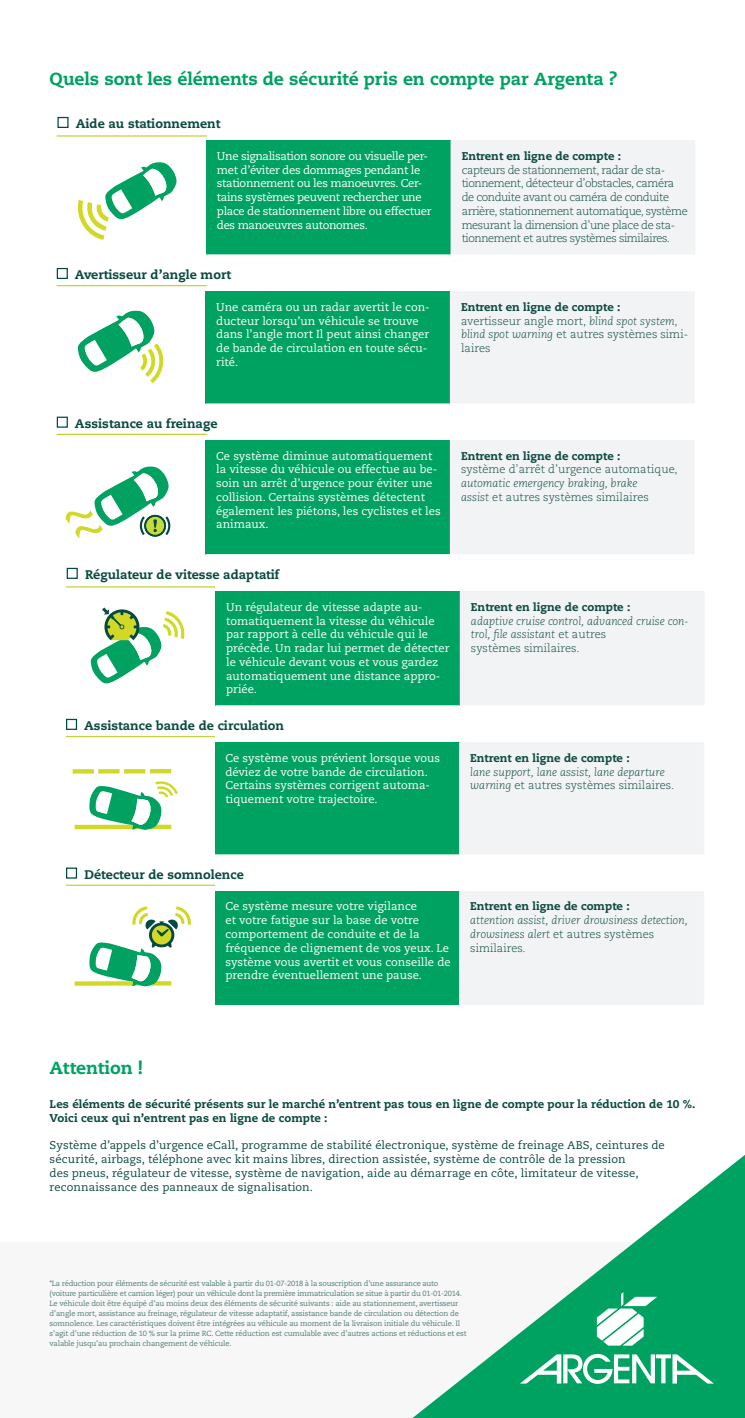
<style>
.page{position:relative;width:745px;height:1418px;background:#fff}
.page>*{position:absolute;margin:0;border:0;box-sizing:border-box;transform-origin:0 0}
.t1{font:800 17.5px "Caecilia LT Std";letter-spacing:-.005em;color:#00a261}
.t2{font:800 12.5px "Caecilia LT Std";color:#0c4a42}
.t3{font:11.25px/13.8px "Caecilia LT Std";color:#fff}
.t4{font:11.25px/13.8px "Caecilia LT Std";letter-spacing:.01em;color:#0c4a42}
.t5{font:800 11.25px/13.8px "Caecilia LT Std";color:#0c4a42}
.t6{font:italic 300 11.25px/13.8px "Caecilia LT Std";color:#0c4a42}
.t7{font:300 11.25px/13.8px "Caecilia LT Std";letter-spacing:-.04em;color:#0c4a42}
.t8{font:11.25px/13.8px "Caecilia LT Std";letter-spacing:-.03em;color:#fff}
.t9{font:300 11.25px/13.8px "Caecilia LT Std";color:#0c4a42}
.t10{font:7.5px/10px "Caecilia LT Std";letter-spacing:-.02em;color:#044a42}
.s1{font-style:italic}
.s2{font-style:normal}
</style>
<div class="page">
<div style="left:206px;top:140px;width:245px;height:115px;background:#00a261"></div>
<div style="left:451px;top:140px;width:244px;height:115px;background:#f2f3f4"></div>
<hr style="left:450px;top:140px;width:1px;height:115px;background:#fff">
<div style="left:57px;top:117px;width:11px;height:11px;border:1px solid #044a42"></div>
<div style="left:205px;top:291px;width:245px;height:113px;background:#00a261"></div>
<div style="left:450px;top:291px;width:244px;height:113px;background:#f2f3f4"></div>
<hr style="left:450px;top:291px;width:1px;height:113px;background:#fff">
<div style="left:57px;top:268px;width:11px;height:11px;border:1px solid #044a42"></div>
<div style="left:205px;top:440px;width:245px;height:114px;background:#00a261"></div>
<div style="left:450px;top:440px;width:244px;height:114px;background:#f2f3f4"></div>
<hr style="left:450px;top:440px;width:1px;height:114px;background:#fff">
<div style="left:57px;top:416px;width:11px;height:12px;border:1px solid #044a42"></div>
<hr style="left:57px;top:135px;width:150px;height:2px;background:#c2d43a">
<hr style="left:57px;top:285px;width:150px;height:1px;background:#c2d43a">
<hr style="left:57px;top:434px;width:150px;height:1px;background:#c2d43a">
<svg style="left:77px;top:162px;width:100px;height:78px"></svg>
<svg style="left:78px;top:310px;width:86px;height:73px"></svg>
<svg style="left:65px;top:466px;width:105px;height:73px"></svg>
<svg style="left:74px;top:981px;width:14px;height:4px"></svg>
<div style="left:215px;top:591px;width:245px;height:114px;background:#00a261"></div>
<div style="left:460px;top:591px;width:244px;height:114px;background:#f2f3f4"></div>
<hr style="left:460px;top:591px;width:1px;height:114px;background:#fff">
<div style="left:67px;top:568px;width:11px;height:11px;border:1px solid #044a42"></div>
<div style="left:215px;top:742px;width:244px;height:112px;background:#00a261"></div>
<div style="left:459px;top:742px;width:245px;height:112px;background:#f2f3f4"></div>
<hr style="left:459px;top:742px;width:1px;height:112px;background:#fff">
<hr style="left:703px;top:742px;width:1px;height:112px;background:#fff">
<div style="left:66px;top:718px;width:11px;height:12px;border:1px solid #044a42"></div>
<div style="left:215px;top:891px;width:244px;height:114px;background:#00a261"></div>
<div style="left:459px;top:891px;width:245px;height:114px;background:#f2f3f4"></div>
<hr style="left:459px;top:891px;width:1px;height:114px;background:#fff">
<hr style="left:703px;top:891px;width:1px;height:114px;background:#fff">
<div style="left:66px;top:867px;width:11px;height:11px;border:1px solid #044a42"></div>
<hr style="left:66px;top:586px;width:149px;height:1px;background:#c2d43a">
<hr style="left:66px;top:736px;width:149px;height:1px;background:#c2d43a">
<hr style="left:66px;top:884px;width:149px;height:1px;background:#c2d43a">
<svg style="left:90px;top:607px;width:95px;height:77px"></svg>
<svg style="left:73px;top:769px;width:21px;height:4px"></svg>
<svg style="left:98px;top:769px;width:21px;height:4px"></svg>
<svg style="left:124px;top:769px;width:21px;height:4px"></svg>
<hr style="left:150px;top:769px;width:21px;height:4px;background:#d1d825">
<div style="left:74px;top:824px;width:97px;height:5px;background:#d1d825"></div>
<svg style="left:88px;top:781px;width:90px;height:49px"></svg>
<svg style="left:88px;top:906px;width:103px;height:81px"></svg>
<svg style="left:413px;top:1155px;width:331px;height:262px"></svg>
<svg style="left:519px;top:1353px;width:194px;height:30px"></svg>
<svg style="left:596px;top:1292px;width:60px;height:53px"></svg>
<p class="t1" style="left:50px;top:68px;width:568px">Quels sont les éléments de sécurité pris en compte par Argenta ?</p>
<p class="t2" style="left:76px;top:116px;width:146px">Aide au stationnement</p>
<p class="t8" style="left:217px;top:149px;width:216px">Une signalisation sonore ou visuelle per&shy;met d’éviter des dommages pendant le stationnement ou les manoeuvres. Cer&shy;tains systèmes peuvent rechercher une place de stationnement libre ou effectuer des manoeuvres autonomes.</p>
<p class="t5" style="left:461px;top:149px;width:161px">Entrent en ligne de compte :</p>
<p class="t7" style="left:461px;top:163px;width:227px">capteurs de stationnement, radar de sta&shy;tionnement, détecteur d’obstacles, caméra de conduite avant ou caméra de conduite arrière, stationnement automatique, système mesurant la dimension d’une place de sta&shy;tionnement et autres systèmes similaires.</p>
<p class="t2" style="left:75px;top:267px;width:157px">Avertisseur d’angle mort</p>
<p class="t3" style="left:216px;top:300px;width:215px">Une caméra ou un radar avertit le con&shy;ducteur lorsqu’un véhicule se trouve dans l’angle mort Il peut ainsi changer de bande de circulation en toute sécu&shy;rité.</p>
<p class="t5" style="left:460px;top:300px;width:161px">Entrent en ligne de compte :</p>
<p class="t9" style="left:460px;top:314px;width:228px">avertisseur angle mort, <span class="s1">blind spot system</span>, <span class="s1">blind spot warning</span> et autres systèmes simi&shy;laires</p>
<p class="t2" style="left:75px;top:415px;width:144px">Assistance au freinage</p>
<p class="t3" style="left:216px;top:449px;width:226px">Ce système diminue automatiquement la vitesse du véhicule ou effectue au be&shy;soin un arrêt d’urgence pour éviter une collision. Certains systèmes détectent également les piétons, les cyclistes et les animaux.</p>
<p class="t5" style="left:460px;top:449px;width:161px">Entrent en ligne de compte :</p>
<p class="t9" style="left:460px;top:463px;width:218px">système d’arrêt d’urgence automatique, <span class="s1">automatic emergency braking, brake<br>assist</span> et autres systèmes similaires</p>
<p class="t2" style="left:85px;top:567px;width:195px">Régulateur de vitesse adaptatif</p>
<p class="t3" style="left:226px;top:600px;width:225px">Un régulateur de vitesse adapte au&shy;tomatiquement la vitesse du véhicule par rapport à celle du véhicule qui le précède. Un radar lui permet de détecter le véhicule devant vous et vous gardez automatiquement une distance appro&shy;priée.</p>
<p class="t5" style="left:470px;top:600px;width:161px">Entrent en ligne de compte :</p>
<p class="t6" style="left:470px;top:614px;width:219px">adaptive cruise control, advanced cruise con&shy;trol, file assistant <span class="s2">et autres<br>systèmes similaires.</span></p>
<p class="t2" style="left:84px;top:717px;width:201px">Assistance bande de circulation</p>
<p class="t3" style="left:225px;top:751px;width:216px">Ce système vous prévient lorsque vous déviez de votre bande de circulation.</p>
<p class="t3" style="left:225px;top:778px;width:206px">Certains systèmes corrigent automa&shy;tiquement votre trajectoire.</p>
<p class="t5" style="left:470px;top:751px;width:161px">Entrent en ligne de compte :</p>
<p class="t6" style="left:470px;top:765px;width:205px">lane support, lane assist, lane departure warning <span class="s2">et autres systèmes similaires.</span></p>
<p class="t2" style="left:84px;top:866px;width:161px">Détecteur de somnolence</p>
<p class="t3" style="left:225px;top:899px;width:226px">Ce système mesure votre vigilance<br>et votre fatigue sur la base de votre comportement de conduite et de la fréquence de clignement de vos yeux. Le système vous avertit et vous conseille de prendre éventuellement une pause.</p>
<p class="t5" style="left:470px;top:899px;width:161px">Entrent en ligne de compte :</p>
<p class="t6" style="left:470px;top:913px;width:219px">attention assist, driver drowsiness detection, drowsiness alert <span class="s2">et autres systèmes</span></p>
<p class="t9" style="left:470px;top:941px;width:57px">similaires.</p>
<p class="t1" style="left:50px;top:1056px;width:95px">Attention !</p>
<p class="t5" style="left:50px;top:1097px;width:647px">Les éléments de sécurité présents sur le marché n’entrent pas tous en ligne de compte pour la réduction de 10 %.<br>Voici ceux qui n’entrent pas en ligne de compte :</p>
<p class="t4" style="left:50px;top:1138px;width:616px">Système d’appels d’urgence eCall, programme de stabilité électronique, système de freinage ABS, ceintures de sécurité, airbags, téléphone avec kit mains libres, direction assistée, système de contrôle de la pression<br>des pneus, régulateur de vitesse, système de navigation, aide au démarrage en côte, limitateur de vitesse, reconnaissance des panneaux de signalisation.</p>
<p class="t10" style="left:50px;top:1278px;width:418px">*La réduction pour éléments de sécurité est valable à partir du 01-07-2018 à la souscription d’une assurance auto (voiture particulière et camion léger) pour un véhicule dont la première immatriculation se situe à partir du 01-01-2014.<br>Le véhicule doit être équipé d’au moins deux des éléments de sécurité suivants : aide au stationnement, avertisseur d’angle mort, assistance au freinage, régulateur de vitesse adaptatif, assistance bande de circulation ou détection de somnolence. Les caractéristiques doivent être intégrées au véhicule au moment de la livraison initiale du véhicule. Il s’agit d’une réduction de 10 % sur la prime RC. Cette réduction est cumulable avec d’autres actions et réductions et est valable jusqu’au prochain changement de véhicule.</p>
</div>
